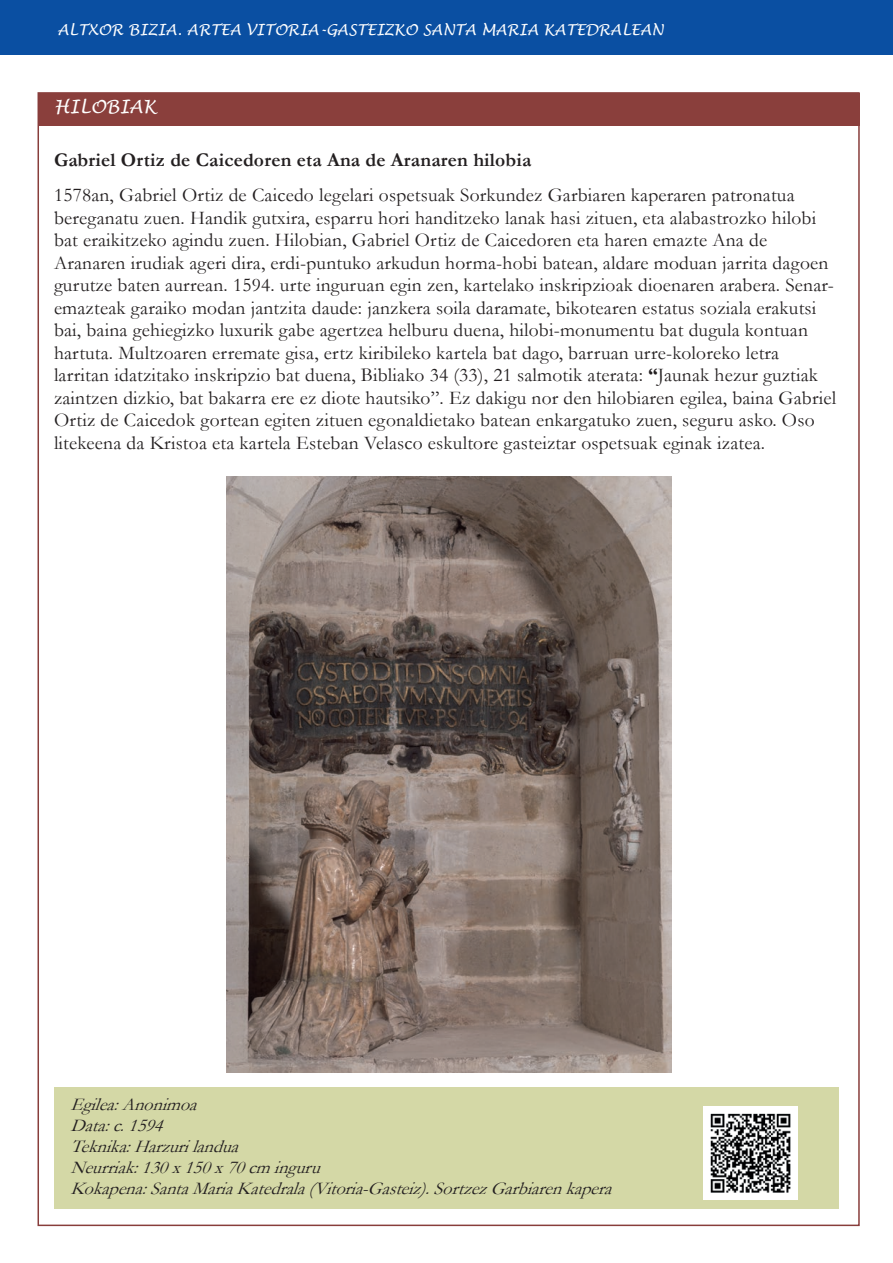
<style>
.page{position:relative;width:893px;height:1263px;background:#fff}
.page>*{position:absolute;margin:0;border:0;box-sizing:border-box;transform-origin:0 0}
.t1{font:19.5px/22.5px "Garamond";letter-spacing:.01em;color:#231f20}
.t2{font:700 19.5px "Garamond";letter-spacing:.01em;color:#231f20}
.t3{font:italic 18px/21px "Garamond";color:#231f20}
.t4{font:italic 18px "Lucida Handwriting";color:#fff}
.t5{font:italic 15px "Lucida Handwriting";color:#fff}
.s1{font-weight:700}
</style>
<div class="page">
<div style="left:0;top:0;width:893px;height:54px;background:#0a4fa2"></div>
<div style="left:39px;top:93px;width:820px;height:33px;background:#8a3f3c"></div>
<img style="left:226px;top:476px;width:446px;height:596px">
<div style="left:54px;top:1087px;width:785px;height:122px;background:#d4d8a6"></div>
<img style="left:704px;top:1106px;width:93px;height:93px">
<p class="t5" style="left:57px;top:20px;width:608px">ALTXOR BIZIA. ARTEA VITORIA-GASTEIZKO SANTA MARIA KATEDRALEAN</p>
<p class="t4" style="left:54px;top:96px;width:104px">HILOBIAK</p>
<p class="t2" style="left:54px;top:147px;width:479px">Gabriel Ortiz de Caicedoren eta Ana de Aranaren hilobia</p>
<p class="t1" style="left:54px;top:183px;width:784px">1578an, Gabriel Ortiz de Caicedo legelari ospetsuak Sorkundez Garbiaren kaperaren patronatua bereganatu zuen. Handik gutxira, esparru hori handitzeko lanak hasi zituen, eta alabastrozko hilobi bat eraikitzeko agindu zuen. Hilobian, Gabriel Ortiz de Caicedoren eta haren emazte Ana de Aranaren irudiak ageri dira, erdi-puntuko arkudun horma-hobi batean, aldare moduan jarrita dagoen gurutze baten aurrean. 1594. urte inguruan egin zen, kartelako inskripzioak dioenaren arabera. Senar&shy;emazteak garaiko modan jantzita daude: janzkera soila daramate, bikotearen estatus soziala erakutsi bai, baina gehiegizko luxurik gabe agertzea helburu duena, hilobi-monumentu bat dugula kontuan hartuta. Multzoaren erremate gisa, ertz kiribileko kartela bat dago, barruan urre-koloreko letra larritan idatzitako inskripzio bat duena, Bibliako 34 (33), 21 salmotik aterata: <span class="s1">“</span>Jaunak hezur guztiak zaintzen dizkio, bat bakarra ere ez diote hautsiko”. Ez dakigu nor den hilobiaren egilea, baina Gabriel Ortiz de Caicedok gortean egiten zituen egonaldietako batean enkargatuko zuen, seguru asko. Oso litekeena da Kristoa eta kartela Esteban Velasco eskultore gasteiztar ospetsuak eginak izatea.</p>
<p class="t3" style="left:71px;top:1093px;width:550px">Egilea:Anonimoa<br>Data:c.1594<br>Teknika:Harzurilandua<br>Neurriak:130x150x70cminguru Kokapena:SantaMariaKatedrala(Vitoria-Gasteiz) .SortzezGarbiarenkapera</p>
</div>
